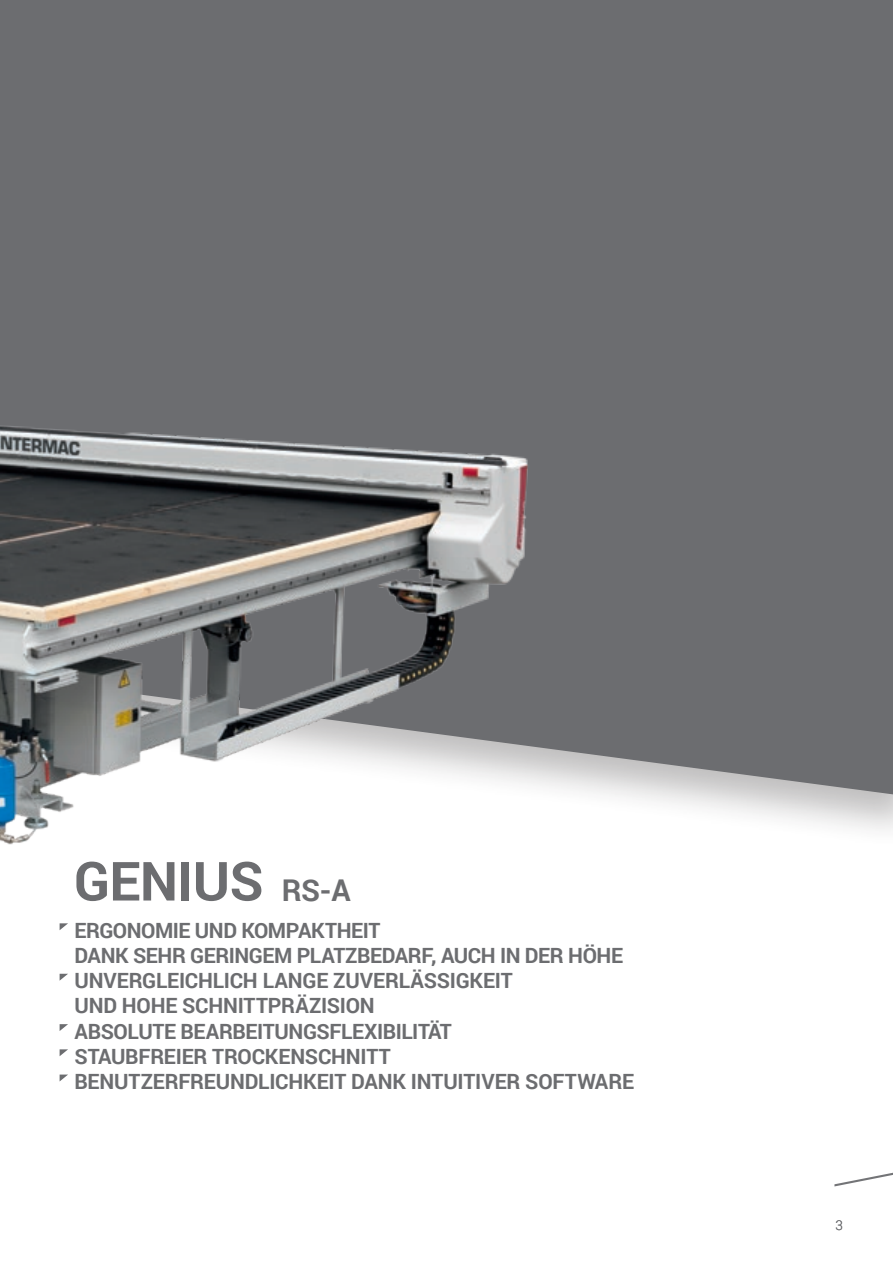
<style>
.page{position:relative;width:893px;height:1263px;background:#fff}
.page>*{position:absolute;margin:0;border:0;box-sizing:border-box;transform-origin:0 0}
.t1{font:700 54px "Roboto";letter-spacing:-.01em;color:#6c6d70}
.t2{font:700 21px/25.2px "Roboto";letter-spacing:-.015em;color:#6c6d70}
.t3{font:300 13.5px "Roboto";color:#6c6d70}
.s1{font-size:30px}
</style>
<div class="page">
<svg style="left:834px;top:1172px;width:59px;height:14px"></svg>
<div style="left:0;top:0;width:893px;height:849px;background:#231f20;opacity:.3"></div>
<div style="left:0;top:0;width:893px;height:796px;background:#6c6d70"></div>
<img style="left:0;top:293px;width:576px;height:556px">
<svg style="left:60px;top:923px;width:8px;height:7px"></svg>
<svg style="left:60px;top:974px;width:8px;height:7px"></svg>
<svg style="left:60px;top:1024px;width:8px;height:7px"></svg>
<svg style="left:60px;top:1049px;width:8px;height:7px"></svg>
<svg style="left:60px;top:1074px;width:8px;height:7px"></svg>
<p class="t1" style="left:74px;top:843px;width:278px">GENIUS <span class="s1">RS-A</span></p>
<p class="t2" style="left:74px;top:917px;width:561px">ERGONOMIE UND KOMPAKTHEIT<br>DANK SEHR GERINGEM PLATZBEDARF, AUCH IN DER HÖHE UNVERGLEICHLICH LANGE ZUVERLÄSSIGKEIT<br>UND HOHE SCHNITTPRÄZISION<br>ABSOLUTE BEARBEITUNGSFLEXIBILITÄT<br>STAUBFREIER TROCKENSCHNITT BENUTZERFREUNDLICHKEIT DANK INTUITIVER SOFTWARE</p>
<p class="t3" style="left:836px;top:1215px;width:9px">3</p>
</div>
